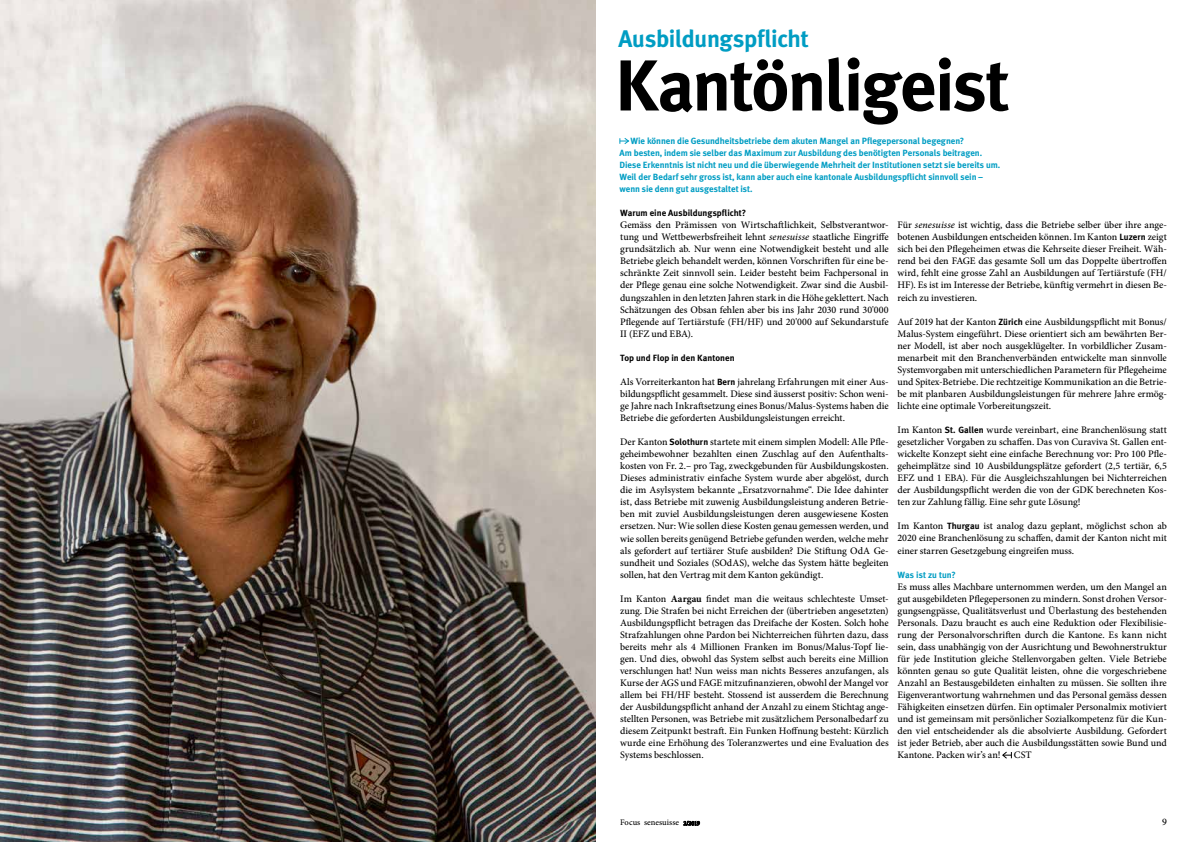
<style>
.page{position:relative;width:1191px;height:842px;background:#fff}
.page>*{position:absolute;margin:0;border:0;box-sizing:border-box;transform-origin:0 0}
.t1{font:700 72px "Meta Plus";letter-spacing:-.025em;color:#000}
.t2{font:700 24px "Meta Plus";letter-spacing:-.015em;color:#009dc3}
.t3{font:500 10px/12.1px "Minion Pro";letter-spacing:-.005em;color:#000;text-align:justify}
.t4{font:700 9px/12.1px "Meta Plus";letter-spacing:-.005em;color:#009dc3}
.t5{font:700 9px "Meta Plus";letter-spacing:.005em;color:#000}
.t6{font:500 8.5px "Minion Pro";letter-spacing:.005em;color:#000}
.s1{font-style:italic}
.s2{font-family:"Meta Plus";font-weight:700;font-size:9px}
.s3{font-weight:700}
.s4{font-size:6px}
</style>
<div class="page">
<svg style="left:683px;top:821px;width:16px;height:4px"></svg>
<svg style="left:1002px;top:752px;width:10px;height:7px"></svg>
<svg style="left:619px;top:138px;width:10px;height:6px"></svg>
<img style="left:0;top:0;width:595px;height:842px">
<h2 class="t2" style="left:618px;top:25px;width:192px">Ausbildungspflicht</h2>
<h1 class="t1" style="left:614px;top:44px;width:397px">Kantönligeist</h1>
<p class="t4" style="left:619px;top:135px;width:382px;text-indent:11px">Wie können die Gesundheitsbetriebe dem akuten Mangel an Pflegepersonal begegnen?<br>Am besten, indem sie selber das Maximum zur Ausbildung des benötigten Personals beitragen.<br>Diese Erkenntnis ist nicht neu und die überwiegende Mehrheit der Institutionen setzt sie bereits um.<br>Weil der Bedarf sehr gross ist, kann aber auch eine kantonale Ausbildungspflicht sinnvoll sein – wenn sie denn gut ausgestaltet ist.</p>
<p class="t5" style="left:620px;top:208px;width:127px">Warum eine Ausbildungspflicht?</p>
<p class="t3" style="left:620px;top:219px;width:270px">Gemäss den Prämissen von Wirtschaftlichkeit, Selbstverantwor&shy;tung und Wettbewerbsfreiheit lehnt <span class="s1">senesuisse</span> staatliche Eingriffe grundsätzlich ab. Nur wenn eine Notwendigkeit besteht und alle Betriebe gleich behandelt werden, können Vorschriften für eine be&shy;schränkte Zeit sinnvoll sein. Leider besteht beim Fachpersonal in der Pflege genau eine solche Notwendigkeit. Zwar sind die Ausbil&shy;dungszahlen in den letzten Jahren stark in die Höhe geklettert. Nach Schätzungen des Obsan fehlen aber bis ins Jahr 2030 rund 30'000<br>Pflegende auf Tertiärstufe (FH/HF) und 20'000 auf Sekundarstufe II (EFZ und EBA).</p>
<p class="t5" style="left:620px;top:352px;width:116px">Top und Flop in den Kantonen</p>
<p class="t3" style="left:620px;top:376px;width:270px">Als Vorreiterkanton hat <span class="s2">Bern</span> jahrelang Erfahrungen mit einer Aus&shy;bildungspflicht gesammelt. Diese sind äusserst positiv: Schon weni&shy;ge Jahre nach Inkraftsetzung eines Bonus/Malus-Systems haben die Betriebe die geforderten Ausbildungsleistungen erreicht.</p>
<p class="t3" style="left:620px;top:436px;width:270px">Der Kanton <span class="s2">Solothurn</span> startete mit einem simplen Modell: Alle Pfle&shy;geheimbewohner bezahlten einen Zuschlag auf den Aufenthalts&shy;kosten von Fr. 2.– pro Tag, zweckgebunden für Ausbildungskosten.<br>Dieses administrativ einfache System wurde aber abgelöst, durch die im Asylsystem bekannte „Ersatzvornahme“. Die Idee dahinter ist, dass Betriebe mit zuwenig Ausbildungsleistung anderen Betrie&shy;ben mit zuviel Ausbildungsleistungen deren ausgewiesene Kosten ersetzen. Nur: Wie sollen diese Kosten genau gemessen werden, und wie sollen bereits genügend Betriebe gefunden werden, welche mehr als gefordert auf tertiärer Stufe ausbilden? Die Stiftung OdA Ge&shy;sundheit und Soziales (SOdAS), welche das System hätte begleiten sollen, hat den Vertrag mit dem Kanton gekündigt.</p>
<p class="t3" style="left:620px;top:593px;width:270px">Im Kanton <span class="s3">Aargau</span> findet man die weitaus schlechteste Umset&shy;zung. Die Strafen bei nicht Erreichen der (übertrieben angesetzten)<br>Ausbildungspflicht betragen das Dreifache der Kosten. Solch hohe Strafzahlungen ohne Pardon bei Nichterreichen führten dazu, dass bereits mehr als 4 Millionen Franken im Bonus/Malus-Topf lie&shy;gen. Und dies, obwohl das System selbst auch bereits eine Million verschlungen hat! Nun weiss man nichts Besseres anzufangen, als Kurse der AGS und FAGE mitzufinanzieren, obwohl der Mangel vor allem bei FH/HF besteht. Stossend ist ausserdem die Berechnung der Ausbildungspflicht anhand der Anzahl zu einem Stichtag ange&shy;stellten Personen, was Betriebe mit zusätzlichem Personalbedarf zu diesem Zeitpunkt bestraft. Ein Funken Hoffnung besteht: Kürzlich wurde eine Erhöhung des Toleranzwertes und eine Evaluation des Systems beschlossen.</p>
<p class="t3" style="left:897px;top:219px;width:271px">Für <span class="s1">senesuisse</span> ist wichtig, dass die Betriebe selber über ihre ange&shy;botenen Ausbildungen entscheiden können. Im Kanton <span class="s2">Luzern</span> zeigt sich bei den Pflegeheimen etwas die Kehrseite dieser Freiheit. Wäh&shy;rend bei den FAGE das gesamte Soll um das Doppelte übertroffen wird, fehlt eine grosse Zahl an Ausbildungen auf Tertiärstufe (FH/ HF). Es ist im Interesse der Betriebe, künftig vermehrt in diesen Be&shy;reich zu investieren.</p>
<p class="t3" style="left:897px;top:315px;width:271px">Auf 2019 hat der Kanton <span class="s2">Zürich</span> eine Ausbildungspflicht mit Bonus/ Malus-System eingeführt. Diese orientiert sich am bewährten Ber&shy;ner Modell, ist aber noch ausgeklügelter. In vorbildlicher Zusam&shy;menarbeit mit den Branchenverbänden entwickelte man sinnvolle Systemvorgaben mit unterschiedlichen Parametern für Pflegeheime und Spitex-Betriebe. Die rechtzeitige Kommunikation an die Betrie&shy;be mit planbaren Ausbildungsleistungen für mehrere Jahre ermög&shy;lichte eine optimale Vorbereitungszeit.</p>
<p class="t3" style="left:897px;top:424px;width:271px">Im Kanton <span class="s2">St. Gallen</span> wurde vereinbart, eine Branchenlösung statt gesetzlicher Vorgaben zu schaffen. Das von Curaviva St. Gallen ent&shy;wickelte Konzept sieht eine einfache Berechnung vor: Pro 100 Pfle&shy;geheimplätze sind 10 Ausbildungsplätze gefordert (2,5 tertiär, 6,5<br>EFZ und 1 EBA). Für die Ausgleichszahlungen bei Nichterreichen der Ausbildungspflicht werden die von der GDK berechneten Kos&shy;ten zur Zahlung fällig. Eine sehr gute Lösung!</p>
<p class="t3" style="left:897px;top:520px;width:271px">Im Kanton <span class="s2">Thurgau</span> ist analog dazu geplant, möglichst schon ab 2020 eine Branchenlösung zu schaffen, damit der Kanton nicht mit einer starren Gesetzgebung eingreifen muss.</p>
<p class="t4" style="left:897px;top:568px;width:60px">Was ist zu tun?</p>
<p class="t3" style="left:897px;top:580px;width:271px">Es muss alles Machbare unternommen werden, um den Mangel an gut ausgebildeten Pflegepersonen zu mindern. Sonst drohen Versor&shy;gungsengpässe, Qualitätsverlust und Überlastung des bestehenden Personals. Dazu braucht es auch eine Reduktion oder Flexibilisie&shy;rung der Personalvorschriften durch die Kantone. Es kann nicht sein, dass unabhängig von der Ausrichtung und Bewohnerstruktur für jede Institution gleiche Stellenvorgaben gelten. Viele Betriebe könnten genau so gute Qualität leisten, ohne die vorgeschriebene Anzahl an Bestausgebildeten einhalten zu müssen. Sie sollten ihre Eigenverantwortung wahrnehmen und das Personal gemäss dessen Fähigkeiten einsetzen dürfen. Ein optimaler Personalmix motiviert und ist gemeinsam mit persönlicher Sozialkompetenz für die Kun&shy;den viel entscheidender als die absolvierte Ausbildung. Gefordert ist jeder Betrieb, aber auch die Ausbildungsstätten sowie Bund und Kantone. Packen wir’s an!</p>
<p class="t3" style="left:1013px;top:749px;width:19px">CST</p>
<p class="t6" style="left:620px;top:817px;width:81px">Focus senesuisse <span class="s4">2/2019</span></p>
<p class="t3" style="left:1162px;top:816px;width:6px">9</p>
</div>
